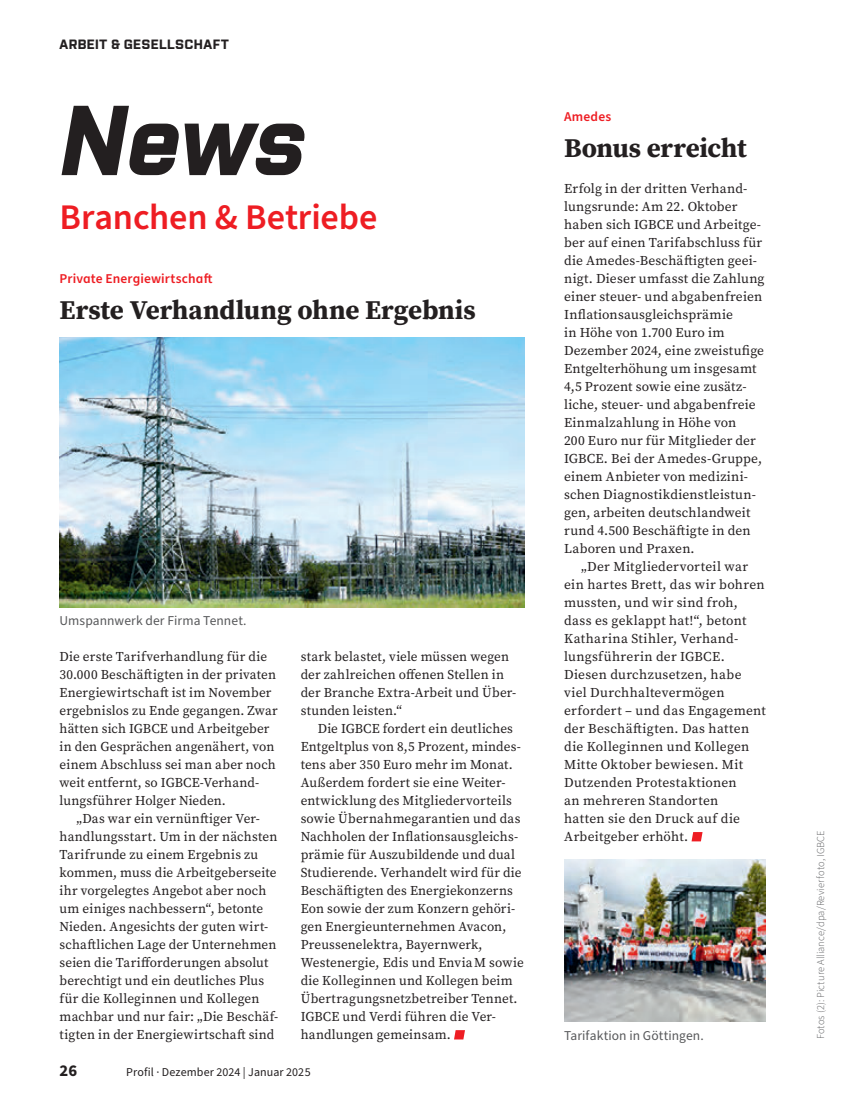
<style>
.page{position:relative;width:851px;height:1106px;background:#fff}
.page>*{position:absolute;margin:0;border:0;box-sizing:border-box;transform-origin:0 0}
.t1{font:italic 700 99px "Purista";color:#231f20}
.t2{font:600 36px "Source Sans Pro";color:#ee1d23}
.t3{font:700 27px "Source Serif Pro";letter-spacing:-.005em;color:#231f20}
.t4{font:700 16.5px "Source Sans Pro";color:#231f20}
.t5{font:13.5px/18px "Source Serif Pro";letter-spacing:.01em;color:#231f20}
.t6{font:13.5px "Source Sans Pro";letter-spacing:.01em;color:#57585a}
.t7{font:600 13.5px "Source Sans Pro";letter-spacing:.01em;color:#ee1d23}
.t8{font:700 13.5px "Purista";letter-spacing:.025em;color:#231f20}
.t9{font:12px "Source Sans Pro";letter-spacing:.01em;color:#231f20}
.t10{font:300 10.5px "Source Sans Pro";letter-spacing:.01em;color:#57585a}
</style>
<div class="page">
<svg style="left:691px;top:832px;width:11px;height:9px"></svg>
<img style="left:564px;top:859px;width:201px;height:162px">
<img style="left:60px;top:337px;width:464px;height:270px">
<svg style="left:454px;top:1030px;width:11px;height:9px"></svg>
<p class="t8" style="left:60px;top:37px;width:170px">ARBEIT &amp; GESELLSCHAFT</p>
<h1 class="t1" style="left:60px;top:83px;width:249px">News</h1>
<h2 class="t2" style="left:60px;top:193px;width:319px">Branchen &amp; Betriebe</h2>
<p class="t7" style="left:60px;top:270px;width:154px">Private Energiewirtschaft</p>
<h3 class="t3" style="left:60px;top:291px;width:417px">Erste Verhandlung ohne Ergebnis</h3>
<p class="t6" style="left:60px;top:612px;width:188px">Umspannwerk der Firma Tennet.</p>
<p class="t5" style="left:60px;top:648px;width:220px">Die erste Tarifverhandlung für die 30.000 Beschäftigten in der privaten Energiewirtschaft ist im November ergebnislos zu Ende gegangen. Zwar hätten sich IGBCE und Arbeitgeber in den Gesprächen angenähert, von einem Abschluss sei man aber noch weit entfernt, so IGBCE-Verhand&shy;lungsführer Holger Nieden.</p>
<p class="t5" style="left:60px;top:810px;width:220px;text-indent:17px">„Das war ein vernünftiger Ver&shy;handlungsstart. Um in der nächsten Tarifrunde zu einem Ergebnis zu kommen, muss die Arbeitgeberseite ihr vorgelegtes Angebot aber noch um einiges nachbessern“, betonte Nieden. Angesichts der guten wirt&shy;schaftlichen Lage der Unternehmen seien die Tarifforderungen absolut berechtigt und ein deutliches Plus für die Kolleginnen und Kollegen machbar und nur fair: „Die Beschäf&shy;tigten in der Energiewirtschaft sind</p>
<p class="t5" style="left:300px;top:648px;width:217px">stark belastet, viele müssen wegen der zahlreichen offenen Stellen in der Branche Extra-Arbeit und Über&shy;stunden leisten.“</p>
<p class="t5" style="left:300px;top:720px;width:224px;text-indent:17px">Die IGBCE fordert ein deutliches Entgeltplus von 8,5 Prozent, mindes&shy;tens aber 350 Euro mehr im Monat.<br>Außerdem fordert sie eine Weiter&shy;entwicklung des Mitgliedervorteils sowie Übernahmegarantien und das Nachholen der Inflationsausgleichs&shy;prämie für Auszubildende und dual Studierende. Verhandelt wird für die Beschäftigten des Energiekonzerns Eon sowie der zum Konzern gehöri&shy;gen Energieunternehmen Avacon, Preussenelektra, Bayernwerk, Westenergie, Edis und EnviaM sowie die Kolleginnen und Kollegen beim Übertragungsnetzbetreiber Tennet.<br>IGBCE und Verdi führen die Ver&shy;handlungen gemeinsam.</p>
<p class="t4" style="left:60px;top:1058px;width:19px">26</p>
<p class="t9" style="left:126px;top:1063px;width:186px">Profil · Dezember 2024 | Januar 2025</p>
<p class="t7" style="left:564px;top:108px;width:49px">Amedes</p>
<h3 class="t3" style="left:564px;top:129px;width:184px">Bonus erreicht</h3>
<p class="t5" style="left:564px;top:180px;width:202px">Erfolg in der dritten Verhand&shy;lungsrunde: Am 22. Oktober haben sich IGBCE und Arbeitge&shy;ber auf einen Tarifabschluss für die Amedes-Beschäftigten geei&shy;nigt. Dieser umfasst die Zahlung einer steuer- und abgabenfreien<br>Inflationsausgleichsprämie<br>in Höhe von 1.700 Euro im<br>Dezember 2024, eine zweistufige<br>Entgelterhöhung um insgesamt<br>4,5 Prozent sowie eine zusätz&shy;liche, steuer- und abgabenfreie<br>Einmalzahlung in Höhe von<br>200 Euro nur für Mitglieder der<br>IGBCE. Bei der Amedes-Gruppe, einem Anbieter von medizini&shy;schen Diagnostikdienstleistun&shy;gen, arbeiten deutschlandweit rund 4.500 Beschäftigte in den<br>Laboren und Praxen.</p>
<p class="t5" style="left:564px;top:557px;width:203px;text-indent:17px">„Der Mitgliedervorteil war ein hartes Brett, das wir bohren mussten, und wir sind froh, dass es geklappt hat!“, betont<br>Katharina Stihler, Verhand&shy;lungsführerin der IGBCE.<br>Diesen durchzusetzen, habe viel Durchhaltevermögen erfordert – und das Engagement der Beschäftigten. Das hatten die Kolleginnen und Kollegen<br>Mitte Oktober bewiesen. Mit<br>Dutzenden Protestaktionen<br>an mehreren Standorten<br>hatten sie den Druck auf die<br>Arbeitgeber erhöht.</p>
<p class="t6" style="left:564px;top:1026px;width:141px">Tarifaktion in Göttingen.</p>
<p class="t10" style="left:813px;top:1039px;width:211px;rotate:-90deg">Fotos (2): Picture Alliance/dpa/Revierfoto, IGBCE</p>
</div>
